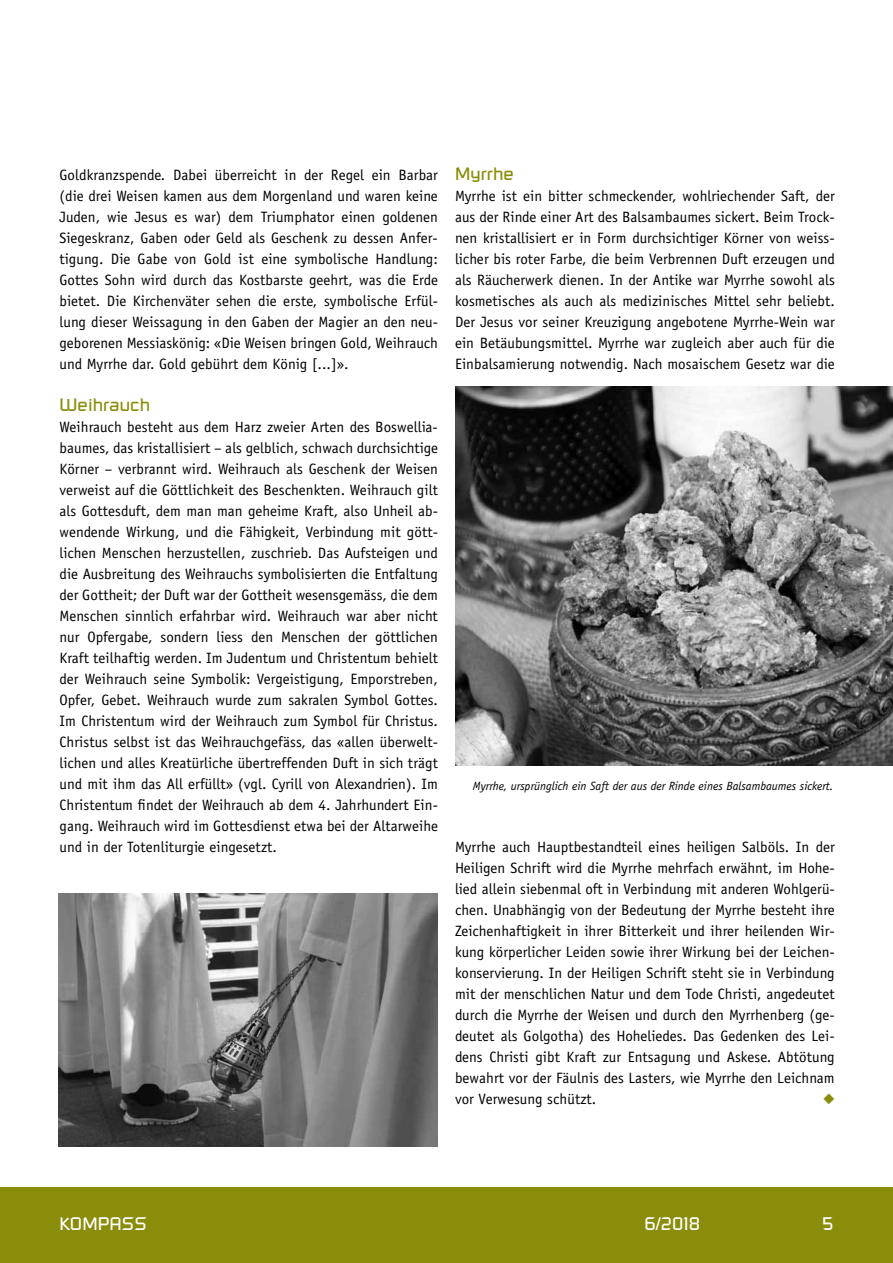
<style>
.page{position:relative;width:893px;height:1263px;background:#fff}
.page>*{position:absolute;margin:0;border:0;box-sizing:border-box;transform-origin:0 0}
.t1{font:18px "Russell Square";letter-spacing:.005em;color:#8a8d09}
.t2{font:18px "Russell Square";letter-spacing:.005em;color:#fff}
.t3{font:15px/21px "Officina Sans";letter-spacing:.005em;color:#000;text-align:justify}
.t4{font:italic 12px "Officina Sans";color:#000}
</style>
<div class="page">
<div style="left:0;top:1187px;width:893px;height:76px;background:#8a8d09"></div>
<img style="left:455px;top:386px;width:438px;height:379px">
<img style="left:58px;top:893px;width:379px;height:253px">
<p class="t3" style="left:60px;top:164px;width:380px">Goldkranzspende. Dabei überreicht in der Regel ein Barbar (die drei Weisen kamen aus dem Morgenland und waren keine Juden, wie Jesus es war) dem Triumphator einen goldenen Siegeskranz, Gaben oder Geld als Geschenk zu dessen Anfer&shy;tigung. Die Gabe von Gold ist eine symbolische Handlung:<br>Gottes Sohn wird durch das Kostbarste geehrt, was die Erde bietet. Die Kirchenväter sehen die erste, symbolische Erfül&shy;lung dieser Weissagung in den Gaben der Magier an den neu&shy;geborenen Messiaskönig: «Die Weisen bringen Gold, Weihrauch und Myrrhe dar. Gold gebührt dem König [...]».</p>
<p class="t1" style="left:60px;top:394px;width:92px">Weihrauch</p>
<p class="t3" style="left:60px;top:416px;width:380px">Weihrauch besteht aus dem Harz zweier Arten des Boswellia&shy;baumes, das kristallisiert – als gelblich, schwach durchsichtige Körner – verbrannt wird. Weihrauch als Geschenk der Weisen verweist auf die Göttlichkeit des Beschenkten. Weihrauch gilt als Gottesduft, dem man man geheime Kraft, also Unheil ab&shy;wendende Wirkung, und die Fähigkeit, Verbindung mit gött&shy;lichen Menschen herzustellen, zuschrieb. Das Aufsteigen und die Ausbreitung des Weihrauchs symbolisierten die Entfaltung der Gottheit; der Duft war der Gottheit wesensgemäss, die dem Menschen sinnlich erfahrbar wird. Weihrauch war aber nicht nur Opfergabe, sondern liess den Menschen der göttlichen Kraft teilhaftig werden. Im Judentum und Christentum behielt der Weihrauch seine Symbolik: Vergeistigung, Emporstreben, Opfer, Gebet. Weihrauch wurde zum sakralen Symbol Gottes.<br>Im Christentum wird der Weihrauch zum Symbol für Christus.<br>Christus selbst ist das Weihrauchgefäss, das «allen überwelt&shy;lichen und alles Kreatürliche übertreffenden Duft in sich trägt und mit ihm das All erfüllt» (vgl. Cyrill von Alexandrien). Im Christentum findet der Weihrauch ab dem 4. Jahrhundert Ein&shy;gang. Weihrauch wird im Gottesdienst etwa bei der Altarweihe und in der Totenliturgie eingesetzt.</p>
<p class="t1" style="left:455px;top:163px;width:60px">Myrrhe</p>
<p class="t3" style="left:455px;top:185px;width:381px">Myrrhe ist ein bitter schmeckender, wohlriechender Saft, der aus der Rinde einer Art des Balsambaumes sickert. Beim Trock&shy;nen kristallisiert er in Form durchsichtiger Körner von weiss&shy;licher bis roter Farbe, die beim Verbrennen Duft erzeugen und als Räucherwerk dienen. In der Antike war Myrrhe sowohl als kosmetisches als auch als medizinisches Mittel sehr beliebt.<br>Der Jesus vor seiner Kreuzigung angebotene Myrrhe-Wein war ein Betäubungsmittel. Myrrhe war zugleich aber auch für die Einbalsamierung notwendig. Nach mosaischem Gesetz war die</p>
<p class="t4" style="left:473px;top:779px;width:362px">Myrrhe, ursprünglich ein Saft der aus der Rinde eines Balsambaumes sickert.</p>
<p class="t3" style="left:455px;top:836px;width:381px">Myrrhe auch Hauptbestandteil eines heiligen Salböls. In der Heiligen Schrift wird die Myrrhe mehrfach erwähnt, im Hohe&shy;lied allein siebenmal oft in Verbindung mit anderen Wohlgerü&shy;chen. Unabhängig von der Bedeutung der Myrrhe besteht ihre Zeichenhaftigkeit in ihrer Bitterkeit und ihrer heilenden Wir&shy;kung körperlicher Leiden sowie ihrer Wirkung bei der Leichen&shy;konservierung. In der Heiligen Schrift steht sie in Verbindung mit der menschlichen Natur und dem Tode Christi, angedeutet durch die Myrrhe der Weisen und durch den Myrrhenberg (ge&shy;deutet als Golgotha) des Hoheliedes. Das Gedenken des Lei&shy;dens Christi gibt Kraft zur Entsagung und Askese. Abtötung bewahrt vor der Fäulnis des Lasters, wie Myrrhe den Leichnam vor Verwesung schützt.</p>
<p class="t2" style="left:60px;top:1213px;width:89px">KOMPASS</p>
<p class="t2" style="left:644px;top:1213px;width:57px">6/2018</p>
<p class="t2" style="left:822px;top:1213px;width:13px">5</p>
</div>
